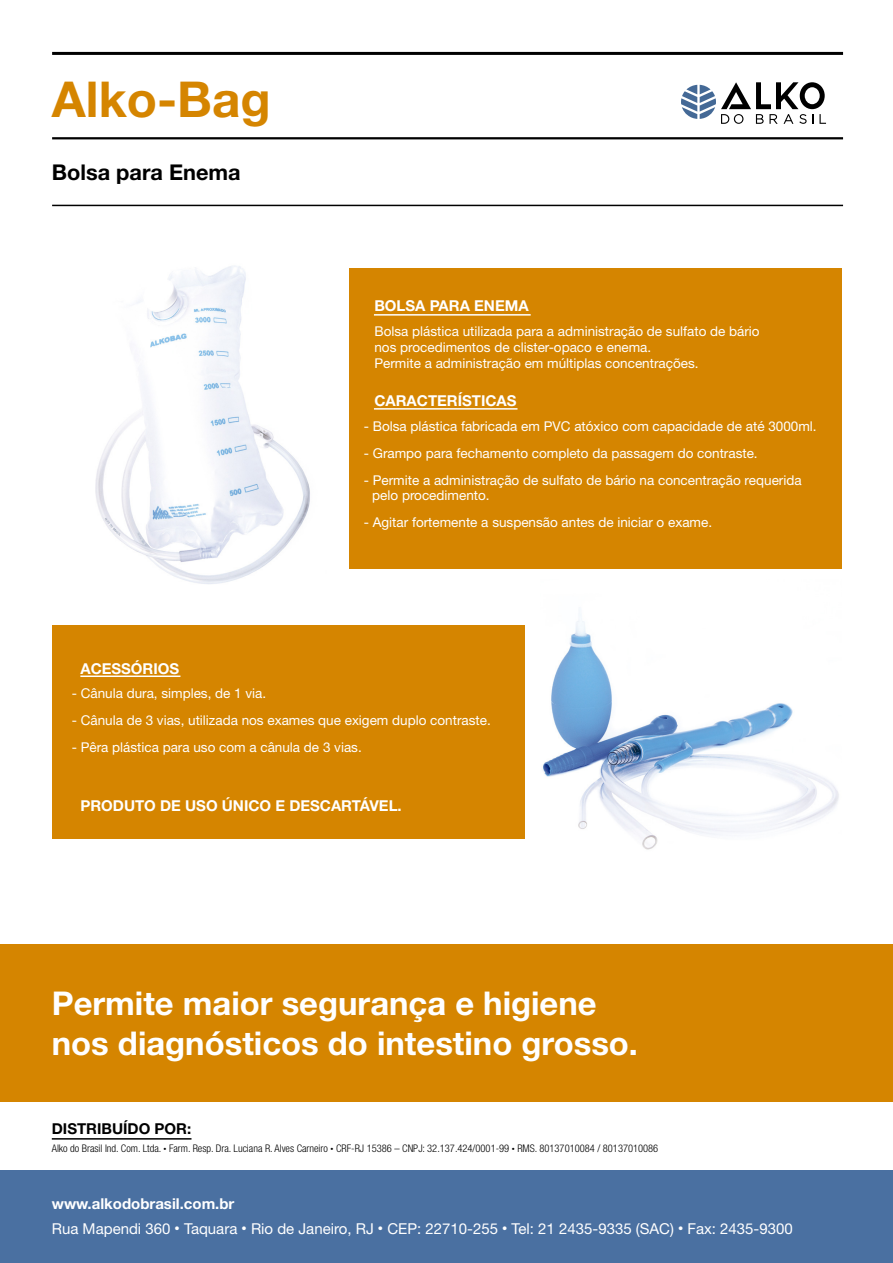
<style>
.page{position:relative;width:893px;height:1263px;background:#fff}
.page>*{position:absolute;margin:0;border:0;box-sizing:border-box;transform-origin:0 0}
.t1{font:700 49.5px "Helvetica Neue LT Std";color:#d58500}
.t2{font:700 32.85px/39.3px "Helvetica Neue LT Std";color:#fff}
.t3{font:700 21.75px "Helvetica Neue LT Std";color:#000}
.t4{font:15px/24.8px "Helvetica Neue LT Std";color:#fff}
.t5{font:700 15px "Helvetica Neue LT Std";color:#fff}
.t6{font:700 15px "Helvetica Neue LT Std";color:#000}
.t7{font:13.5px/16.2px "Helvetica Neue LT Std";color:#fff}
.t8{font:300 condensed 10.5px "Helvetica Neue LT Std";color:#000}
.s1{font-size:6px}
.s2{font-weight:700}
.s3{font-size:10.5px}
</style>
<div class="page">
<hr style="left:52px;top:52px;width:791px;height:3px;background:#000">
<hr style="left:52px;top:137px;width:791px;height:2px;background:#000">
<svg style="left:681px;top:82px;width:145px;height:42px"></svg>
<div style="left:0;top:944px;width:893px;height:158px;background:#d58500"></div>
<div style="left:0;top:1170px;width:893px;height:93px;background:#4a70a1"></div>
<hr style="left:52px;top:205px;width:791px;height:1px;background:#000">
<img style="left:95px;top:266px;width:215px;height:318px">
<div style="left:52px;top:625px;width:473px;height:213px;background:#d58500"></div>
<img style="left:542px;top:613px;width:297px;height:237px">
<div style="left:349px;top:269px;width:492px;height:300px;background:#d58500"></div>
<hr style="left:374px;top:314px;width:157px;height:2px;background:#fff">
<hr style="left:374px;top:408px;width:143px;height:2px;background:#fff">
<hr style="left:80px;top:675px;width:100px;height:2px;background:#fff">
<hr style="left:52px;top:1138px;width:139px;height:1px;background:#000">
<h1 class="t1" style="left:52px;top:69px;width:220px">Alko-Bag</h1>
<h3 class="t3" style="left:52px;top:159px;width:190px">Bolsa para Enema</h3>
<p class="t5" style="left:374px;top:296px;width:156px">BOLSA PARA ENEMA</p>
<p class="t7" style="left:374px;top:323px;width:387px">Bolsa plástica utilizada para a administração de sulfato de bário nos procedimentos de clister-opaco e enema.<br>Permite a administração em múltiplas concentrações.</p>
<p class="t5" style="left:374px;top:392px;width:144px">CARACTERÍSTICAS</p>
<p class="t7" style="left:364px;top:418px;width:454px">- Bolsa plástica fabricada em PVC atóxico com capacidade de até 3000ml.</p>
<p class="t7" style="left:364px;top:445px;width:395px">- Grampo para fechamento completo da passagem do contraste.</p>
<p class="t7" style="left:372px;top:472px;width:431px;line-height:15px;text-indent:-9px">- Permite a administração de sulfato de bário na concentração requerida pelo procedimento.</p>
<p class="t7" style="left:364px;top:514px;width:350px">- Agitar fortemente a suspensão antes de iniciar o exame.</p>
<p class="t5" style="left:80px;top:659px;width:100px">ACESSÓRIOS</p>
<p class="t7" style="left:72px;top:685px;width:196px">- Cânula dura, simples, de 1 via.</p>
<p class="t7" style="left:72px;top:712px;width:421px">- Cânula de 3 vias, utilizada nos exames que exigem duplo contraste.</p>
<p class="t7" style="left:72px;top:739px;width:292px">- Pêra plástica para uso com a cânula de 3 vias.</p>
<p class="t5" style="left:80px;top:796px;width:323px">PRODUTO DE USO ÚNICO E DESCARTÁVEL.</p>
<h2 class="t2" style="left:52px;top:983px;width:588px">Permite maior segurança e higiene nos diagnósticos do intestino grosso.</h2>
<p class="t6" style="left:52px;top:1120px;width:141px">DISTRIBUÍDO POR:</p>
<p class="t8" style="left:52px;top:1143px;width:608px">Alko do Brasil Ind. Com. Ltda. <span class="s1">•</span> Farm. Resp. Dra. Luciana R. Alves Carneiro <span class="s1">•</span> CRF-RJ 15386 – CNPJ: 32.137.424/0001-99 <span class="s1">•</span> RMS. 80137010084 / 80137010086</p>
<p class="t4" style="left:52px;top:1191px;width:742px"><span class="s2">www.alkodobrasil.com.br<br></span>Rua Mapendi 360 <span class="s3">•</span> Taquara <span class="s3">•</span> Rio de Janeiro, RJ <span class="s3">•</span> CEP: 22710-255 <span class="s3">•</span> Tel: 21 2435-9335 (SAC) <span class="s3">•</span> Fax: 2435-9300</p>
</div>
